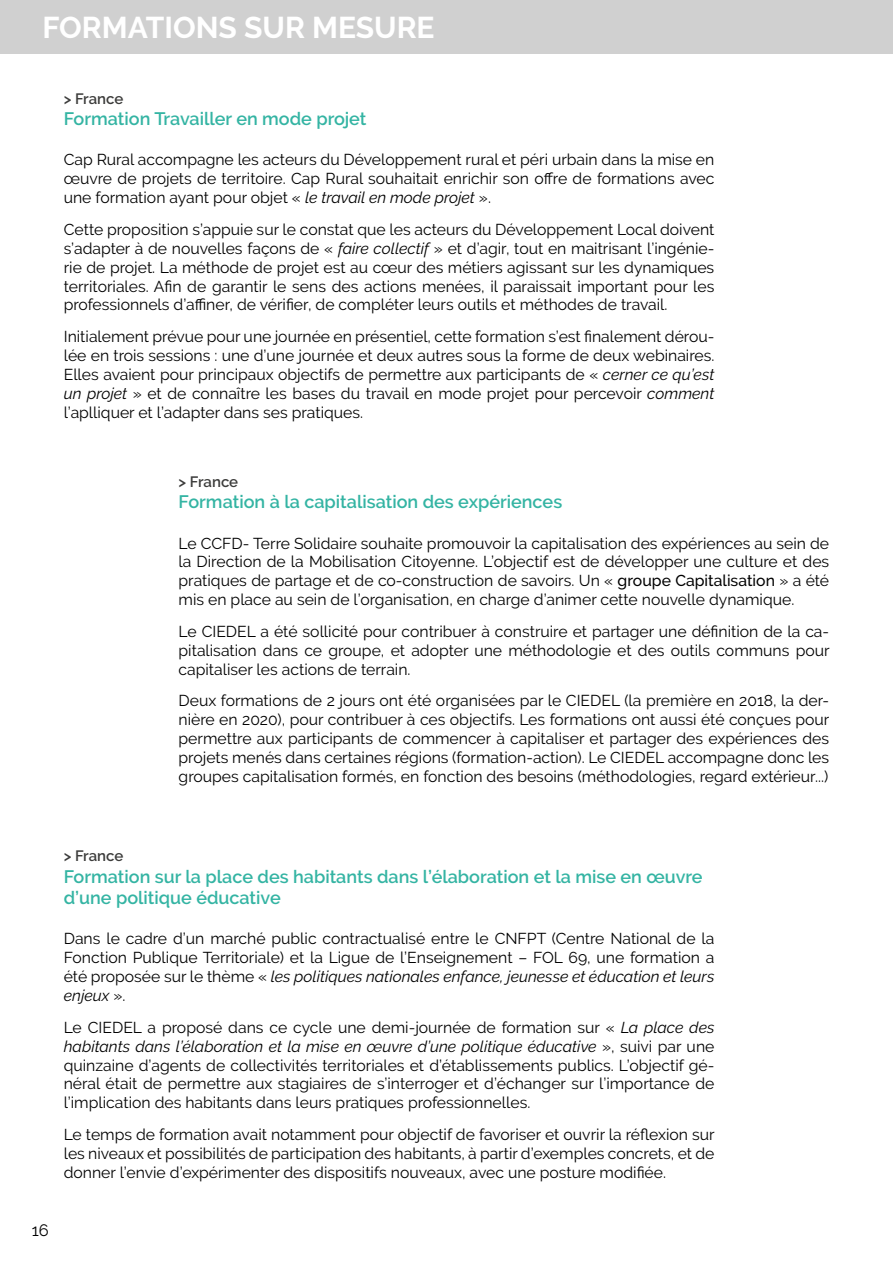
<style>
.page{position:relative;width:893px;height:1263px;background:#fff}
.page>*{position:absolute;margin:0;border:0;box-sizing:border-box;transform-origin:0 0}
.t1{font:700 30px "Raleway";color:#fff}
.t2{font:600 18px/21.6px "Raleway";color:#34b4a3}
.t3{font:16.5px "Raleway";color:#000}
.t4{font:15.75px/18.9px "Raleway";color:#000;text-align:justify}
.t5{font:600 15px "Raleway";letter-spacing:-.005em;color:#3c3c3b}
.s1{font-style:italic}
.s2{font-weight:500}
</style>
<div class="page">
<div style="left:0;top:0;width:893px;height:54px;background:#d0d0d0"></div>
<h1 class="t1" style="left:43px;top:10px;width:394px">FORMATIONS SUR MESURE</h1>
<p class="t5" style="left:64px;top:90px;width:61px">&gt; France</p>
<p class="t2" style="left:64px;top:108px;width:304px">Formation Travailler en mode projet</p>
<p class="t4" style="left:64px;top:150px;width:652px">Cap Rural accompagne les acteurs du Développement rural et péri urbain dans la mise en œuvre de projets de territoire. Cap Rural souhaitait enrichir son offre de formations avec une formation ayant pour objet « <span class="s1">le travail en mode projet</span> ».</p>
<p class="t4" style="left:64px;top:220px;width:652px">Cette proposition s’appuie sur le constat que les acteurs du Développement Local doivent s’adapter à de nouvelles façons de « <span class="s1">faire collectif</span> » et d’agir, tout en maitrisant l’ingénie&shy;rie de projet. La méthode de projet est au cœur des métiers agissant sur les dynamiques territoriales. Afin de garantir le sens des actions menées, il paraissait important pour les professionnels d’affiner, de vérifier, de compléter leurs outils et méthodes de travail.</p>
<p class="t4" style="left:64px;top:327px;width:652px">Initialement prévue pour une journée en présentiel, cette formation s’est finalement dérou&shy;lée en trois sessions : une d’une journée et deux autres sous la forme de deux webinaires.<br>Elles avaient pour principaux objectifs de permettre aux participants de « <span class="s1">cerner ce qu’est un projet</span> » et de connaître les bases du travail en mode projet pour percevoir <span class="s1">comment </span>l’aplliquer et l’adapter dans ses pratiques.</p>
<p class="t5" style="left:179px;top:473px;width:61px">&gt; France</p>
<p class="t2" style="left:179px;top:491px;width:385px">Formation à la capitalisation des expériences</p>
<p class="t4" style="left:179px;top:533px;width:652px">Le CCFD- Terre Solidaire souhaite promouvoir la capitalisation des expériences au sein de la Direction de la Mobilisation Citoyenne. L’objectif est de développer une culture et des pratiques de partage et de co-construction de savoirs. Un « <span class="s2">groupe Capitalisation</span> » a été mis en place au sein de l’organisation, en charge d’animer cette nouvelle dynamique.</p>
<p class="t4" style="left:179px;top:622px;width:653px">Le CIEDEL a été sollicité pour contribuer à construire et partager une définition de la ca&shy;pitalisation dans ce groupe, et adopter une méthodologie et des outils communs pour capitaliser les actions de terrain.</p>
<p class="t4" style="left:179px;top:691px;width:652px">Deux formations de 2 jours ont été organisées par le CIEDEL (la première en 2018, la der&shy;nière en 2020), pour contribuer à ces objectifs. Les formations ont aussi été conçues pour permettre aux participants de commencer à capitaliser et partager des expériences des projets menés dans certaines régions (formation-action). Le CIEDEL accompagne donc les groupes capitalisation formés, en fonction des besoins (méthodologies, regard extérieur...)</p>
<p class="t5" style="left:64px;top:847px;width:61px">&gt; France</p>
<p class="t2" style="left:64px;top:865px;width:640px">Formation sur la place des habitants dans l’élaboration et la mise en œuvre d’une politique éducative</p>
<p class="t4" style="left:64px;top:929px;width:652px">Dans le cadre d’un marché public contractualisé entre le CNFPT (Centre National de la Fonction Publique Territoriale) et la Ligue de l’Enseignement – FOL 69, une formation a été proposée sur le thème « <span class="s1">les politiques nationales enfance, jeunesse et éducation et leurs enjeux</span> ».</p>
<p class="t4" style="left:64px;top:1018px;width:652px">Le CIEDEL a proposé dans ce cycle une demi-journée de formation sur « <span class="s1">La place des habitants dans l’élaboration et la mise en œuvre d’une politique éducative</span> », suivi par une quinzaine d’agents de collectivités territoriales et d’établissements publics. L’objectif gé&shy;néral était de permettre aux stagiaires de s’interroger et d’échanger sur l’importance de l’implication des habitants dans leurs pratiques professionnelles.</p>
<p class="t4" style="left:64px;top:1125px;width:652px">Le temps de formation avait notamment pour objectif de favoriser et ouvrir la réflexion sur les niveaux et possibilités de participation des habitants, à partir d’exemples concrets, et de donner l’envie d’expérimenter des dispositifs nouveaux, avec une posture modifiée.</p>
<p class="t3" style="left:32px;top:1220px;width:19px">16</p>
</div>
